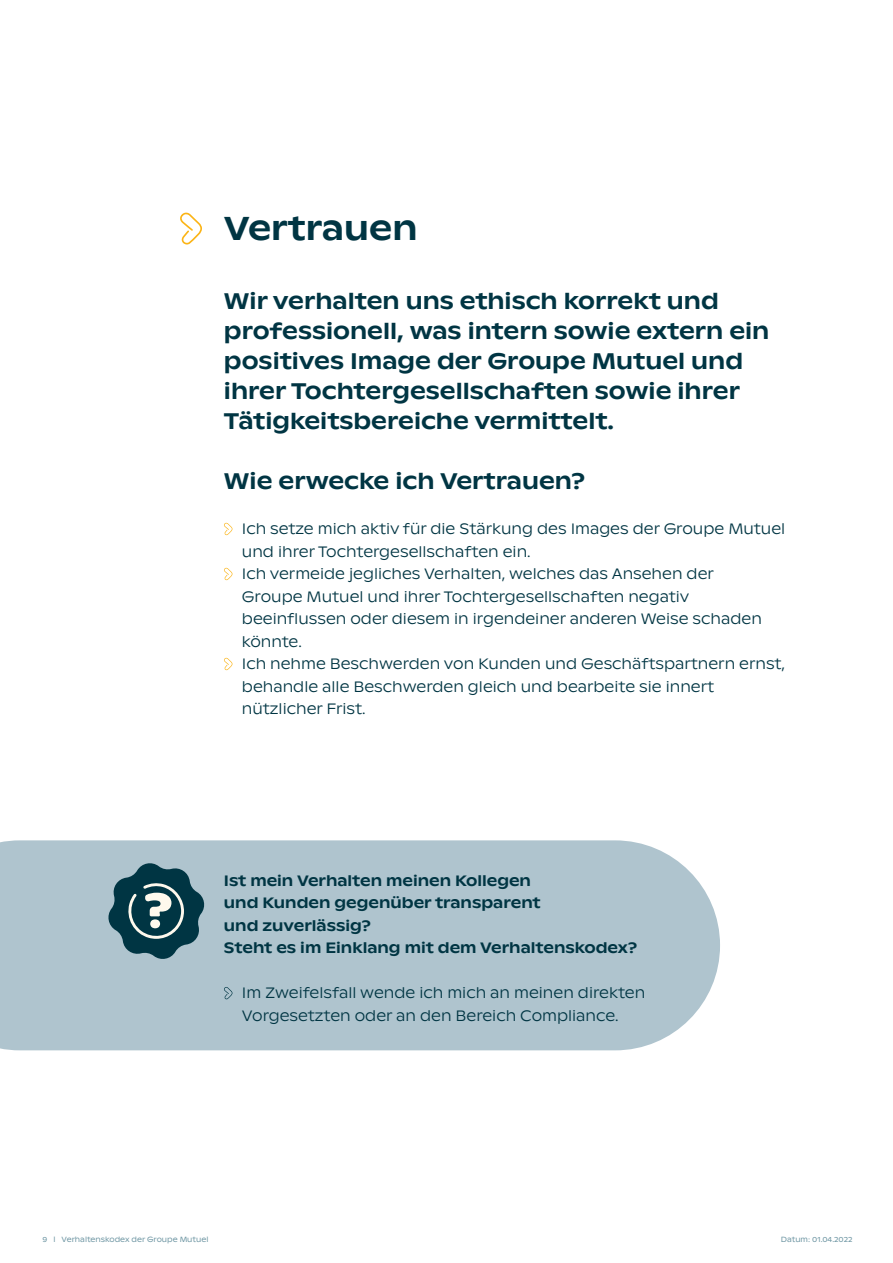
<style>
.page{position:relative;width:893px;height:1263px;background:#fff}
.page>*{position:absolute;margin:0;border:0;box-sizing:border-box;transform-origin:0 0}
.t1{font:500 33px "ABC Ginto Nord";color:#003543}
.t2{font:500 22.5px/30px "ABC Ginto Nord";color:#003543}
.t3{font:300 15px/22.5px "ABC Ginto Nord";color:#003543}
.t4{font:500 15px/22.5px "ABC Ginto Nord";color:#003543}
.t5{font:7.5px "ABC Ginto Nord";color:#6e96a3}
</style>
<div class="page">
<div style="left:0;top:840px;width:720px;height:210px;background:#afc4ce"></div>
<svg style="left:224px;top:987px;width:8px;height:12px"></svg>
<svg style="left:180px;top:212px;width:22px;height:32px"></svg>
<svg style="left:106px;top:861px;width:100px;height:100px;background:#517680"></svg>
<svg style="left:224px;top:523px;width:8px;height:12px"></svg>
<svg style="left:224px;top:568px;width:8px;height:12px"></svg>
<svg style="left:224px;top:658px;width:8px;height:12px"></svg>
<h1 class="t1" style="left:224px;top:208px;width:195px">Vertrauen</h1>
<h2 class="t2" style="left:224px;top:286px;width:547px">Wir verhalten uns ethisch korrekt und professionell, was intern sowie extern ein positives Image der Groupe Mutuel und ihrer Tochtergesellschaften sowie ihrer Tätigkeitsbereiche vermittelt.</h2>
<h2 class="t2" style="left:224px;top:466px;width:363px">Wie erwecke ich Vertrauen?</h2>
<p class="t3" style="left:242px;top:517px;width:545px">Ich setze mich aktiv für die Stärkung des Images der Groupe Mutuel und ihrer Tochtergesellschaften ein.<br>Ich vermeide jegliches Verhalten, welches das Ansehen der<br>Groupe Mutuel und ihrer Tochtergesellschaften negativ beeinflussen oder diesem in irgendeiner anderen Weise schaden könnte.<br>Ich nehme Beschwerden von Kunden und Geschäftspartnern ernst, behandle alle Beschwerden gleich und bearbeite sie innert nützlicher Frist.</p>
<p class="t4" style="left:224px;top:869px;width:415px">Ist mein Verhalten meinen Kollegen<br>und Kunden gegenüber transparent<br>und zuverlässig?<br>Steht es im Einklang mit dem Verhaltenskodex?</p>
<p class="t3" style="left:242px;top:982px;width:405px">Im Zweifelsfall wende ich mich an meinen direkten<br>Vorgesetzten oder an den Bereich Compliance.</p>
<p class="t5" style="left:43px;top:1235px;width:167px">9 l Verhaltenskodex der Groupe Mutuel</p>
<p class="t5" style="left:781px;top:1235px;width:73px">Datum: 01.04.2022</p>
</div>
